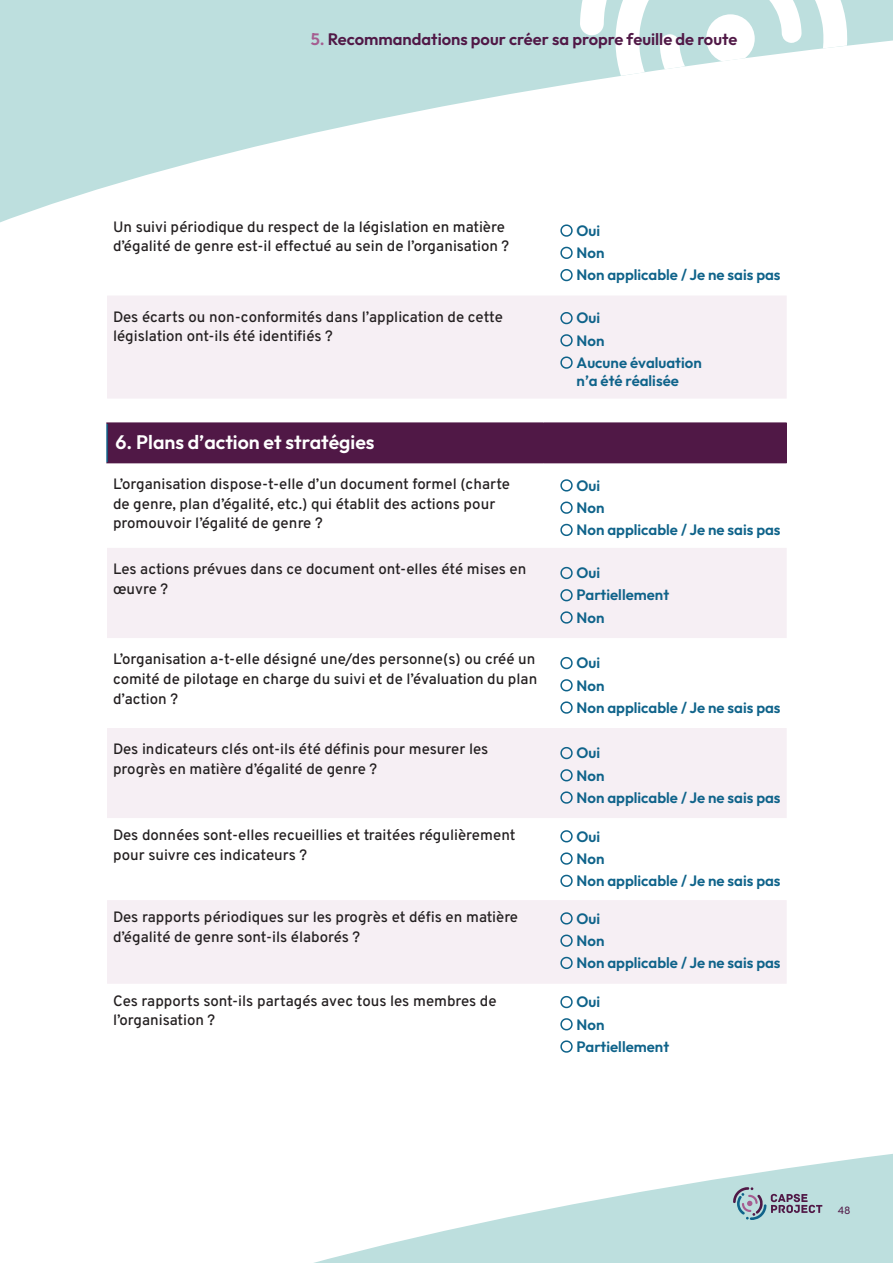
<style>
.page{position:relative;width:893px;height:1263px;background:#fff}
.page>*{position:absolute;margin:0;border:0;box-sizing:border-box;transform-origin:0 0}
.sous_sous-titre{font:100 19.5px "Outfit";color:#fff}
.t1{font:100 16.5px "Outfit";color:#501846}
.question_tableau{font:15px/19.8px "Overpass";color:#231f20}
.sous_sous-titre-2{font:100 15px/18px "Outfit";color:#0f638a;text-align:center}
.t2{font:10.5px "Overpass";color:#501846}
.s1{color:#a55d90}
</style>
<div class="page">
<svg style="left:0;top:0;width:893px;height:223px"></svg>
<svg style="left:580px;top:0;width:302px;height:82px"></svg>
<div style="left:706px;top:14px;width:49px;height:49px;background:#fff;border-radius:50%"></div>
<svg style="left:314px;top:1154px;width:579px;height:109px;fill:#bddfde"></svg>
<svg style="left:733px;top:1187px;width:89px;height:33px;background:#a2b4be"></svg>
<div style="left:107px;top:423px;width:680px;height:40px;background:#501846"></div>
<svg style="left:107px;top:548px;width:680px;height:436px;fill:#f6eff4"></svg>
<hr style="left:106px;top:424px;width:2px;height:38px;background:#0f638a">
<hr style="left:106px;top:422px;width:438px;height:2px;background:#501846">
<hr style="left:544px;top:422px;width:243px;height:2px;background:#501846">
<hr style="left:106px;top:462px;width:438px;height:1px;background:#501846">
<div style="left:107px;top:296px;width:680px;height:102px;background:#f6eff4"></div>
<p class="t1" style="left:311px;top:30px;width:428px"><span class="s1">5.</span> Recommandations pour créer sa propre feuille de route</p>
<p class="question_tableau" style="left:113px;top:216px;width:398px">Un suivi périodique du respect de la législation en matière d’égalité de genre est-il effectué au sein de l’organisation ?</p>
<p class="sous_sous-titre-2" style="left:561px;top:222px;width:41px">● Oui</p>
<p class="sous_sous-titre-2" style="left:561px;top:244px;width:45px">● Non</p>
<p class="sous_sous-titre-2" style="left:561px;top:266px;width:222px">● Non applicable / Je ne sais pas</p>
<p class="question_tableau" style="left:113px;top:306px;width:391px">Des écarts ou non-conformités dans l’application de cette législation ont-ils été identifiés ?</p>
<p class="sous_sous-titre-2" style="left:561px;top:309px;width:41px">● Oui</p>
<p class="sous_sous-titre-2" style="left:561px;top:331px;width:45px">● Non</p>
<p class="sous_sous-titre-2" style="left:561px;top:354px;width:143px">● Aucune évaluation n’a été réalisée</p>
<p class="sous_sous-titre" style="left:116px;top:430px;width:261px">6. Plans d’action et stratégies</p>
<p class="question_tableau" style="left:113px;top:473px;width:399px">L’organisation dispose-t-elle d’un document formel (charte de genre, plan d’égalité, etc.) qui établit des actions pour promouvoir l’égalité de genre ?</p>
<p class="sous_sous-titre-2" style="left:561px;top:476px;width:41px">● Oui</p>
<p class="sous_sous-titre-2" style="left:561px;top:499px;width:45px">● Non</p>
<p class="sous_sous-titre-2" style="left:561px;top:521px;width:222px">● Non applicable / Je ne sais pas</p>
<p class="question_tableau" style="left:113px;top:558px;width:415px">Les actions prévues dans ce document ont-elles été mises en œuvre ?</p>
<p class="sous_sous-titre-2" style="left:561px;top:564px;width:41px">● Oui</p>
<p class="sous_sous-titre-2" style="left:561px;top:586px;width:110px">● Partiellement</p>
<p class="sous_sous-titre-2" style="left:561px;top:609px;width:45px">● Non</p>
<p class="question_tableau" style="left:113px;top:648px;width:426px">L’organisation a-t-elle désigné une/des personne(s) ou créé un comité de pilotage en charge du suivi et de l’évaluation du plan d’action ?</p>
<p class="sous_sous-titre-2" style="left:561px;top:654px;width:41px">● Oui</p>
<p class="sous_sous-titre-2" style="left:561px;top:676px;width:45px">● Non</p>
<p class="sous_sous-titre-2" style="left:561px;top:699px;width:222px">● Non applicable / Je ne sais pas</p>
<p class="question_tableau" style="left:113px;top:738px;width:377px">Des indicateurs clés ont-ils été définis pour mesurer les progrès en matière d’égalité de genre ?</p>
<p class="sous_sous-titre-2" style="left:561px;top:744px;width:41px">● Oui</p>
<p class="sous_sous-titre-2" style="left:561px;top:766px;width:45px">● Non</p>
<p class="sous_sous-titre-2" style="left:561px;top:789px;width:222px">● Non applicable / Je ne sais pas</p>
<p class="question_tableau" style="left:113px;top:824px;width:404px">Des données sont-elles recueillies et traitées régulièrement pour suivre ces indicateurs ?</p>
<p class="sous_sous-titre-2" style="left:561px;top:827px;width:41px">● Oui</p>
<p class="sous_sous-titre-2" style="left:561px;top:850px;width:45px">● Non</p>
<p class="sous_sous-titre-2" style="left:561px;top:872px;width:222px">● Non applicable / Je ne sais pas</p>
<p class="question_tableau" style="left:113px;top:906px;width:407px">Des rapports périodiques sur les progrès et défis en matière d’égalité de genre sont-ils élaborés ?</p>
<p class="sous_sous-titre-2" style="left:561px;top:909px;width:41px">● Oui</p>
<p class="sous_sous-titre-2" style="left:561px;top:932px;width:45px">● Non</p>
<p class="sous_sous-titre-2" style="left:561px;top:954px;width:222px">● Non applicable / Je ne sais pas</p>
<p class="question_tableau" style="left:113px;top:990px;width:385px">Ces rapports sont-ils partagés avec tous les membres de l’organisation ?</p>
<p class="sous_sous-titre-2" style="left:561px;top:993px;width:41px">● Oui</p>
<p class="sous_sous-titre-2" style="left:561px;top:1015px;width:45px">● Non</p>
<p class="sous_sous-titre-2" style="left:561px;top:1038px;width:110px">● Partiellement</p>
<p class="t2" style="left:838px;top:1202px;width:14px">48</p>
</div>
